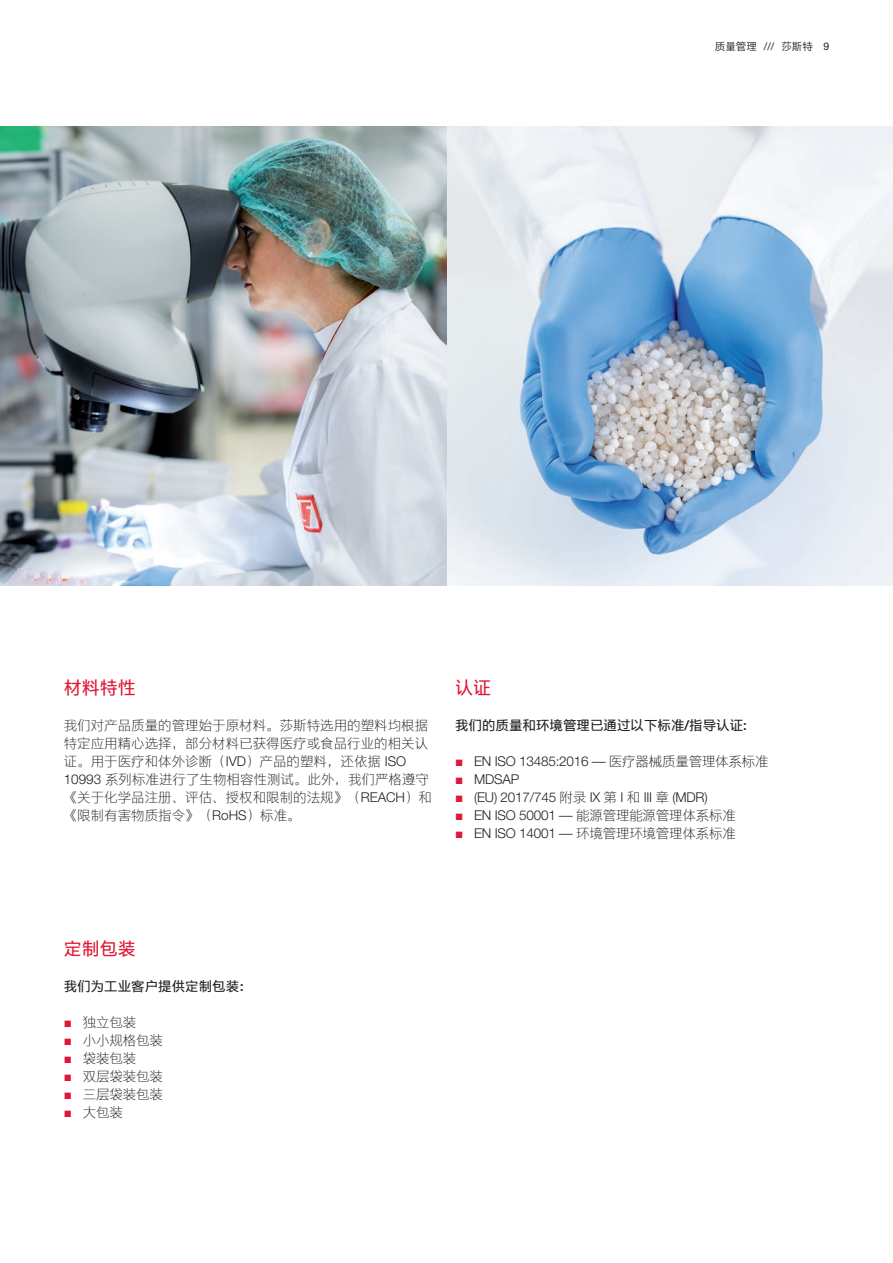
<style>
.page{position:relative;width:893px;height:1263px;background:#fff}
.page>*{position:absolute;margin:0;border:0;box-sizing:border-box;transform-origin:0 0}
.t1{font:18px "M Ying Hei PRC W5";color:#e21736}
.t2{font:13.5px/18px "M Ying Hei PRC W3";color:#231f20}
.t3{font:13.5px "M Ying Hei PRC W5";color:#231f20}
.t4{font:10.5px "M Ying Hei PRC W4";color:#231f20}
.s1{font-family:"Clear Sans";color:#e21736}
</style>
<div class="page">
<img style="left:446px;top:127px;width:447px;height:459px">
<img style="left:0;top:127px;width:446px;height:459px">
<p class="t4" style="left:715px;top:40px;width:116px">质量管理 /// 莎斯特 9</p>
<h1 class="t1" style="left:64px;top:677px;width:73px">材料特性</h1>
<p class="t2" style="left:64px;top:716px;width:370px">我们对产品质量的管理始于原材料。莎斯特选用的塑料均根据特定应用精心选择，部分材料已获得医疗或食品行业的相关认证。用于医疗和体外诊断（IVD）产品的塑料，还依据 ISO<br>10993 系列标准进行了生物相容性测试。此外，我们严格遵守《关于化学品注册、评估、授权和限制的法规》（REACH）和《限制有害物质指令》（RoHS）标准。</p>
<h1 class="t1" style="left:455px;top:677px;width:37px">认证</h1>
<p class="t3" style="left:455px;top:717px;width:294px">我们的质量和环境管理已通过以下标准/指导认证:</p>
<p class="t2" style="left:455px;top:752px;width:315px"><span class="s1">■</span> EN ISO 13485:2016 — 医疗器械质量管理体系标准</p>
<p class="t2" style="left:455px;top:770px;width:66px"><span class="s1">■</span> MDSAP</p>
<p class="t2" style="left:455px;top:788px;width:254px"><span class="s1">■</span> (EU) 2017/745 附录 IX 第 I 和 III 章 (MDR)</p>
<p class="t2" style="left:455px;top:806px;width:282px"><span class="s1">■</span> EN ISO 50001 — 能源管理能源管理体系标准</p>
<p class="t2" style="left:455px;top:824px;width:282px"><span class="s1">■</span> EN ISO 14001 — 环境管理环境管理体系标准</p>
<h1 class="t1" style="left:64px;top:938px;width:73px">定制包装</h1>
<p class="t3" style="left:64px;top:978px;width:190px">我们为工业客户提供定制包装：</p>
<p class="t2" style="left:64px;top:1013px;width:74px"><span class="s1">■</span> 独立包装</p>
<p class="t2" style="left:64px;top:1031px;width:101px"><span class="s1">■</span> 小小规格包装</p>
<p class="t2" style="left:64px;top:1049px;width:74px"><span class="s1">■</span> 袋装包装</p>
<p class="t2" style="left:64px;top:1067px;width:101px"><span class="s1">■</span> 双层袋装包装</p>
<p class="t2" style="left:64px;top:1085px;width:101px"><span class="s1">■</span> 三层袋装包装</p>
<p class="t2" style="left:64px;top:1103px;width:61px"><span class="s1">■</span> 大包装</p>
</div>
